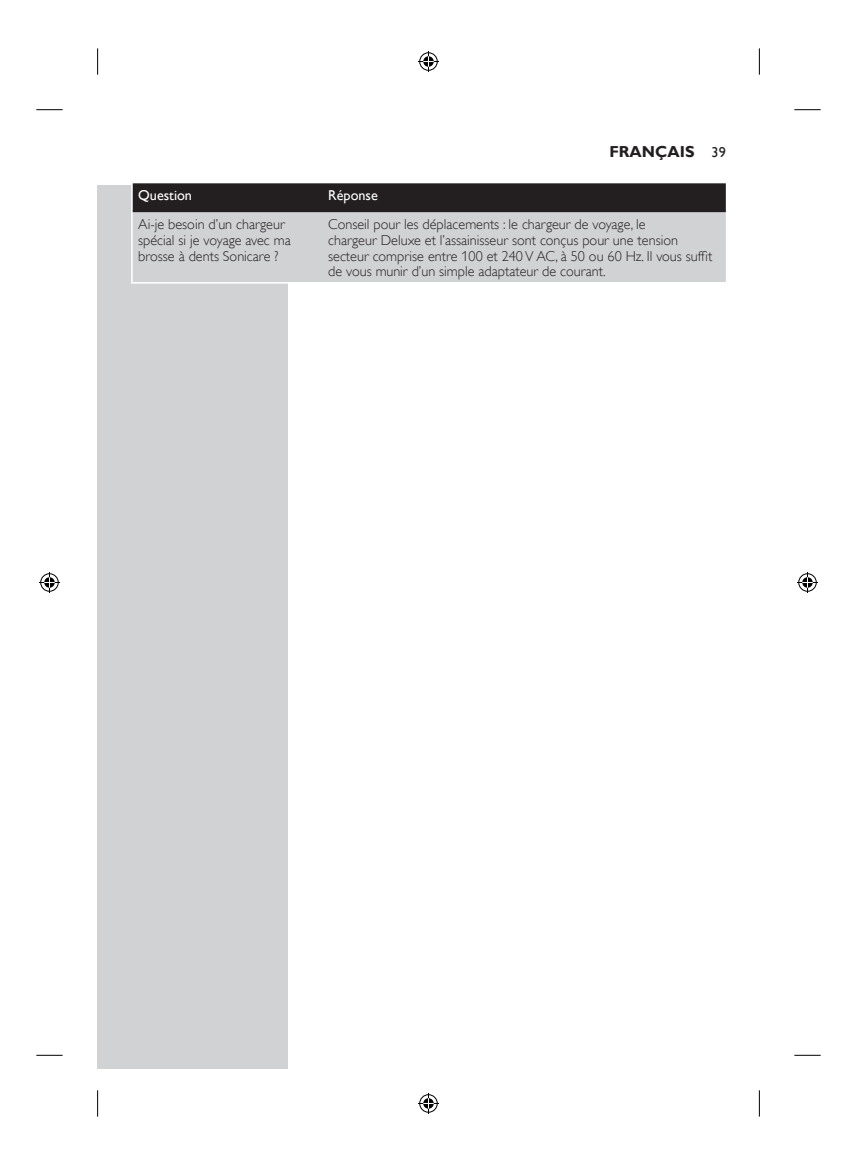
<style>
.page{position:relative;width:857px;height:1165px;background:#fff}
.page>*{position:absolute;margin:0;border:0;box-sizing:border-box;transform-origin:0 0}
.t1{font:700 15.92px "Gill Sans Alt One WGL";color:#231f20}
.t2{font:14.35px/15.9px "Gill Sans Alt One WGL Light";color:#231f20}
.t3{font:14.35px "Gill Sans Alt One WGL";color:#fff}
.s1{font-weight:400;font-size:14.35px}
</style>
<div class="page">
<div style="left:98px;top:185px;width:190px;height:883px;background:#d1d2d4"></div>
<div style="left:133px;top:212px;width:593px;height:70px;background:#d1d2d4"></div>
<hr style="left:131px;top:183px;width:2px;height:28px;background:#fff">
<div style="left:132px;top:183px;width:594px;height:28px;background:#231f20"></div>
<hr style="left:131px;top:211px;width:2px;height:71px;background:#fff">
<hr style="left:131px;top:282px;width:191px;height:1px;background:#fff">
<hr style="left:133px;top:210px;width:189px;height:2px;background:#231f20">
<hr style="left:322px;top:210px;width:404px;height:2px;background:#231f20">
<svg style="left:36px;top:109px;width:27px;height:1px"></svg>
<svg style="left:794px;top:109px;width:26px;height:1px"></svg>
<svg style="left:36px;top:1054px;width:27px;height:1px"></svg>
<svg style="left:794px;top:1054px;width:26px;height:1px"></svg>
<svg style="left:97px;top:48px;width:1px;height:27px"></svg>
<svg style="left:97px;top:1090px;width:1px;height:26px"></svg>
<svg style="left:759px;top:48px;width:1px;height:27px"></svg>
<svg style="left:759px;top:1090px;width:1px;height:26px"></svg>
<svg style="left:418px;top:51px;width:21px;height:21px"></svg>
<svg style="left:418px;top:1093px;width:21px;height:21px"></svg>
<svg style="left:39px;top:572px;width:21px;height:21px"></svg>
<svg style="left:797px;top:572px;width:21px;height:21px"></svg>
<p class="t1" style="left:609px;top:142px;width:118px">FRANÇAIS <span class="s1">39</span></p>
<p class="t3" style="left:138px;top:187px;width:55px">Question</p>
<p class="t3" style="left:328px;top:187px;width:51px">Réponse</p>
<p class="t2" style="left:138px;top:216px;width:154px">Ai-je besoin d’un chargeur spécial si je voyage avec ma brosse à dents Sonicare ?</p>
<p class="t2" style="left:328px;top:216px;width:385px">Conseil pour les déplacements : le chargeur de voyage, le<br>chargeur Deluxe et l’assainisseur sont conçus pour une tension secteur comprise entre 100 et 240 V AC, à 50 ou 60 Hz. Il vous suffit de vous munir d’un simple adaptateur de courant.</p>
</div>
